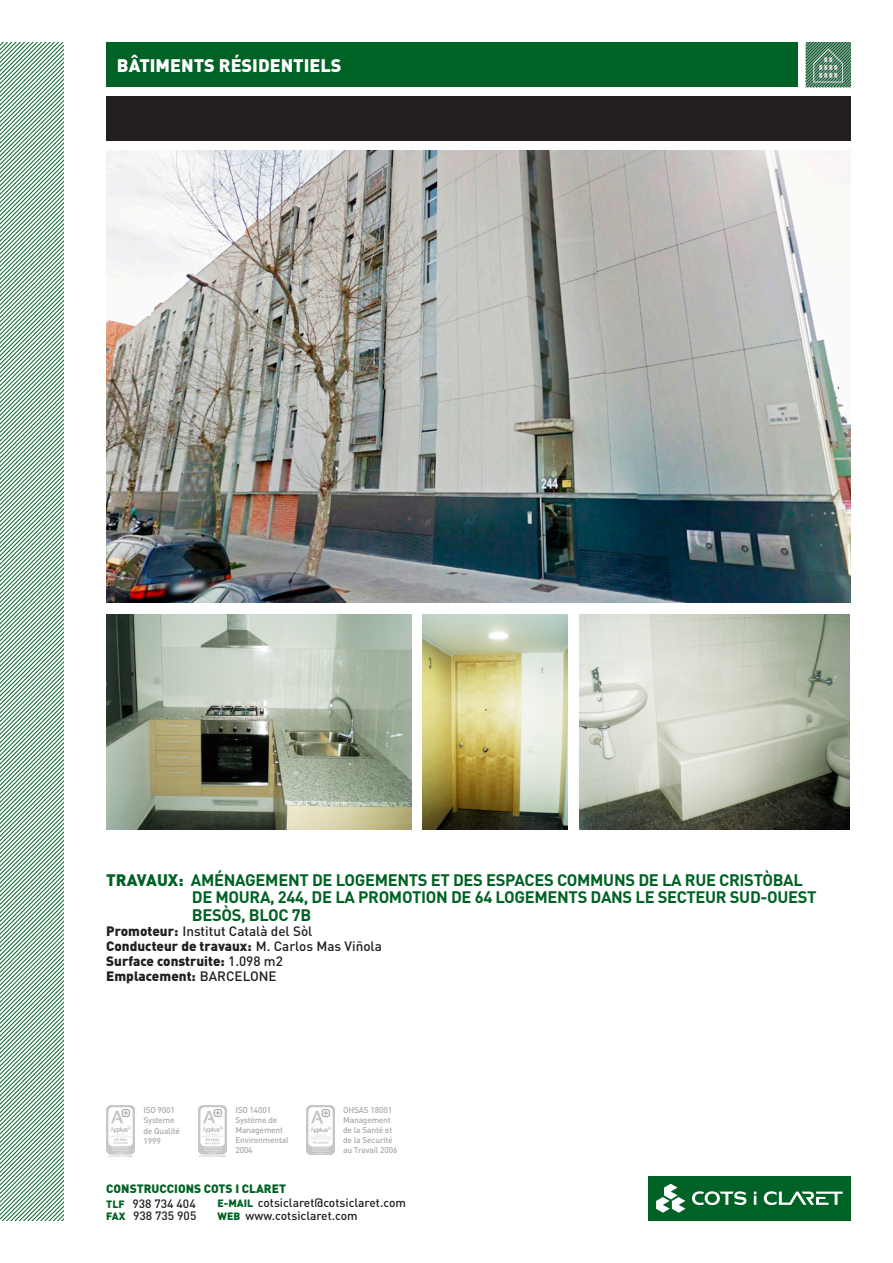
<style>
.page{position:relative;width:893px;height:1263px;background:#fff}
.page>*{position:absolute;margin:0;border:0;box-sizing:border-box;transform-origin:0 0}
.t1{font:900 18px "DIN";color:#fff}
.t2{font:700 16.5px/17.5px "DIN";letter-spacing:-.02em;color:#006224}
.t3{font:900 13.5px/15px "DIN";color:#231f20}
.t4{font:500 12px/13.5px "DIN";color:#231f20}
.t5{font:900 12px/15px "DIN";color:#006224}
.t6{font:500 8.4px/10.1px "DIN";letter-spacing:-.02em;color:#a8a9ad}
.s1{font-weight:900}
.s2{font-weight:500}
.s3{font-size:10.5px}
.s4{font-weight:500;color:#231f20}
.s5{font-weight:900;font-size:10.5px;color:#006224}
</style>
<div class="page">
<svg style="left:0;top:43px;width:64px;height:1177px"></svg>
<div style="left:648px;top:1176px;width:202px;height:44px;background:#006224"></div>
<svg style="left:692px;top:1191px;width:54px;height:14px"></svg>
<svg style="left:764px;top:1191px;width:79px;height:14px"></svg>
<svg style="left:754px;top:1191px;width:2px;height:14px"></svg>
<svg style="left:656px;top:1184px;width:29px;height:29px"></svg>
<div style="left:106px;top:43px;width:691px;height:44px;background:#006224"></div>
<div style="left:106px;top:96px;width:744px;height:44px;background:#231f20"></div>
<img style="left:106px;top:1106px;width:28px;height:51px">
<img style="left:307px;top:1106px;width:28px;height:48px">
<img style="left:199px;top:1106px;width:28px;height:51px">
<svg style="left:806px;top:43px;width:44px;height:44px;background:#618d73"></svg>
<img style="left:106px;top:151px;width:744px;height:452px">
<img style="left:106px;top:614px;width:305px;height:215px">
<img style="left:423px;top:614px;width:145px;height:215px">
<img style="left:580px;top:614px;width:270px;height:215px">
<p class="t1" style="left:117px;top:54px;width:226px">BÂTIMENTS RÉSIDENTIELS</p>
<p class="t2" style="left:192px;top:870px;width:626px;text-indent:-86px"><span class="s1">TRAVAUX:</span> AMÉNAGEMENT DE LOGEMENTS ET DES ESPACES COMMUNS DE LA RUE CRISTÒBAL<br>DE MOURA, 244, DE LA PROMOTION DE 64 LOGEMENTS DANS LE SECTEUR SUD-OUEST<br>BESÒS, BLOC 7B</p>
<p class="t3" style="left:106px;top:923px;width:277px">Promoteur: <span class="s2">Institut Català del Sòl </span>Conducteur de travaux: <span class="s2">M. Carlos Mas Viñola </span>Surface construite: <span class="s2">1.098 m2<br></span>Emplacement: <span class="s2">BARCELONE</span></p>
<p class="t6" style="left:143px;top:1105px;width:38px">ISO 9001<br>Systeme de Qualité<br>1999</p>
<p class="t6" style="left:235px;top:1104px;width:55px">ISO 14001<br>Système de<br>Management<br>Environmental<br>2004</p>
<p class="t6" style="left:343px;top:1104px;width:56px">OHSAS 18001<br>Management de la Santé et de la Securité au Travail 2006</p>
<p class="t5" style="left:106px;top:1181px;width:181px">CONSTRUCCIONS COTS I CLARET<br><span class="s3">TLF</span> <span class="s4">938 734 404</span></p>
<p class="t4" style="left:106px;top:1209px;width:92px"><span class="s5">FAX</span> 938 735 905</p>
<p class="t4" style="left:218px;top:1195px;width:190px"><span class="s5">E-MAIL</span> cotsiclaret@cotsiclaret.com<br><span class="s5">WEB</span> www.cotsiclaret.com</p>
</div>
